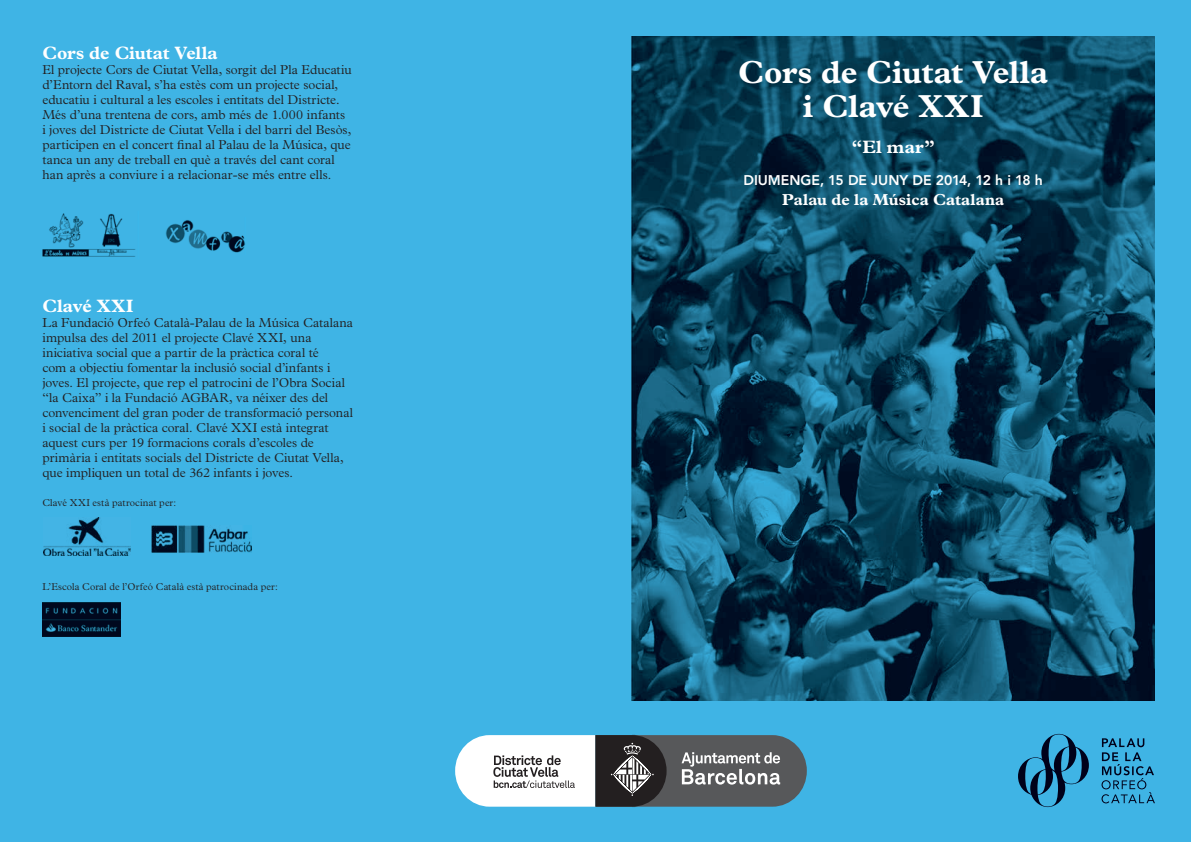
<style>
.page{position:relative;width:1191px;height:842px;background:#fff}
.page>*{position:absolute;margin:0;border:0;box-sizing:border-box;transform-origin:0 0}
.t1{font:700 32px/34px "Plantin Std";letter-spacing:.005em;color:#fff;text-align:center}
.t2{font:700 18px "Plantin Std";letter-spacing:.01em;color:#fff}
.t3{font:700 16px "Plantin Std";letter-spacing:.005em;color:#fff}
.t4{font:800 14px "Avenir";letter-spacing:-.005em;color:#fff}
.t5{font:300 13px/15px "Plantin Std";color:#231f20}
.t6{font:300 10px "Plantin Std";letter-spacing:.01em;color:#231f20}
</style>
<div class="page">
<div style="left:595px;top:0;width:596px;height:842px;background:#3fb4e5"></div>
<img style="left:631px;top:36px;width:524px;height:664px">
<div style="left:0;top:0;width:595px;height:842px;background:#3fb4e5"></div>
<svg style="left:1018px;top:734px;width:137px;height:73px"></svg>
<img style="left:166px;top:220px;width:79px;height:33px">
<img style="left:42px;top:213px;width:94px;height:44px">
<img style="left:42px;top:602px;width:79px;height:34px">
<img style="left:44px;top:517px;width:86px;height:38px">
<img style="left:151px;top:526px;width:100px;height:26px">
<svg style="left:455px;top:735px;width:352px;height:72px;background:#909598"></svg>
<h2 class="t2" style="left:42px;top:42px;width:177px">Cors de Ciutat Vella</h2>
<p class="t5" style="left:42px;top:62px;width:311px">El projecte Cors de Ciutat Vella, sorgit del Pla Educatiu d’Entorn del Raval, s’ha estès com un projecte social, educatiu i cultural a les escoles i entitats del Districte.<br>Més d’una trentena de cors, amb més de 1.000 infants i joves del Districte de Ciutat Vella i del barri del Besòs, participen en el concert nal al Palau de la Música, que tanca un any de treball en què a través del cant coral han après a conviure i a relacionar-se més entre ells.</p>
<h2 class="t2" style="left:42px;top:295px;width:93px">Clavé XXI</h2>
<p class="t5" style="left:42px;top:315px;width:312px">La Fundació Orfeó Català-Palau de la Música Catalana impulsa des del 2011 el projecte Clavé XXI, una iniciativa social que a partir de la pràctica coral té<br>com a objectiu fomentar la inclusió social d’infants i joves. El projecte, que rep el patrocini de l’Obra Social “la Caixa” i la Fundació AGBAR, va néixer des del convenciment del gran poder de transformació personal i social de la pràctica coral. Clavé XXI està integrat aquest curs per 19 formacions corals d’escoles de primària i entitats socials del Districte de Ciutat Vella, que impliquen un total de 362 infants i joves.</p>
<p class="t6" style="left:42px;top:497px;width:135px">Clavé XXI està patrocinat per:</p>
<p class="t6" style="left:42px;top:581px;width:237px">L’Escola Coral de l’Orfeó Català està patrocinada per:</p>
<h1 class="t1" style="left:738px;top:55px;width:311px">Cors de Ciutat Vella i Clavé XXI</h1>
<h2 class="t2" style="left:851px;top:136px;width:85px">“El mar”</h2>
<p class="t4" style="left:743px;top:171px;width:301px">DIUMENGE, 15 DE JUNY DE 2014, 12 h i 18 h</p>
<p class="t3" style="left:782px;top:190px;width:223px">Palau de la Música Catalana</p>
</div>
